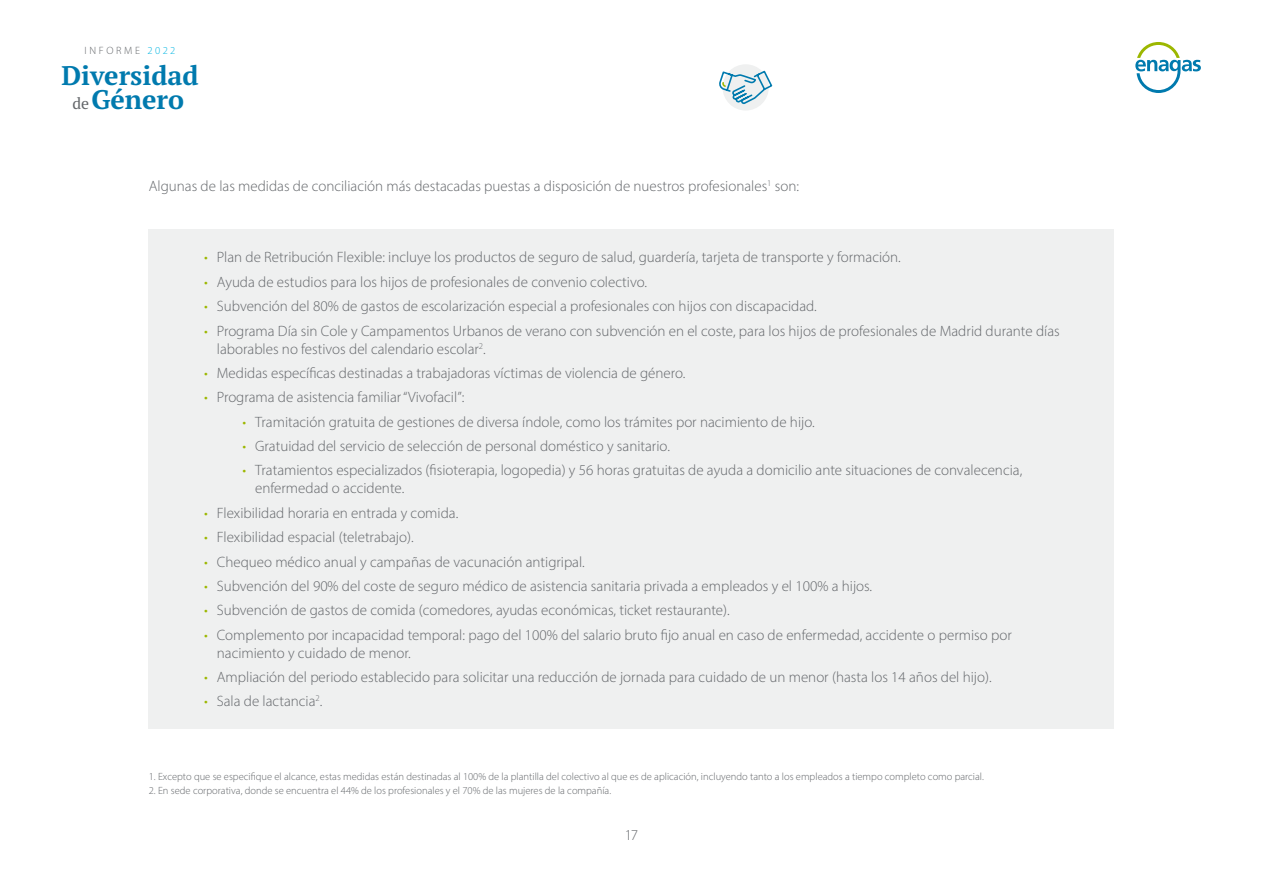
<style>
.page{position:relative;width:1263px;height:893px;background:#fff}
.page>*{position:absolute;margin:0;border:0;box-sizing:border-box;transform-origin:0 0}
.t1{font:700 26.85px/24.5px "Enagas PT Serif";color:#007aae;text-align:center}
.t2{font:15.9px "Enagas PT Serif";color:#63666a}
.t3{font:300 15px/18px "Myriad Pro";color:#63666a}
.t4{font:300 10.65px "Myriad Pro";letter-spacing:.25em;color:#63666a}
.t5{font:300 10.5px "Myriad Pro";color:#63666a}
.s1{color:#00b5e2}
.s2{color:#9cb700}
</style>
<div class="page">
<svg style="left:1135px;top:42px;width:66px;height:51px"></svg>
<div style="left:149px;top:230px;width:965px;height:499px;background:#eff0f0"></div>
<div style="left:722px;top:64px;width:47px;height:47px;background:#eff0f0;border-radius:50%"></div>
<svg style="left:719px;top:69px;width:54px;height:36px"></svg>
<p class="t4" style="left:85px;top:44px;width:92px">INFORME <span class="s1">2022</span></p>
<h1 class="t1" style="left:61px;top:62px;width:139px">Diversidad<br>Género</h1>
<p class="t2" style="left:72px;top:93px;width:18px">de</p>
<p class="t3" style="left:149px;top:176px;width:652px">Algunas de las medidas de conciliación más destacadas puestas a disposición de nuestros profesionales<sup>1</sup> son:</p>
<p class="t3" style="left:204px;top:248px;width:698px"><span class="s2">•</span> Plan de Retribución Flexible: incluye los productos de seguro de salud, guardería, tarjeta de transporte y formación.</p>
<p class="t3" style="left:204px;top:273px;width:444px"><span class="s2">•</span> Ayuda de estudios para los hijos de profesionales de convenio colectivo.</p>
<p class="t3" style="left:204px;top:297px;width:614px"><span class="s2">•</span> Subvención del 80% de gastos de escolarización especial a profesionales con hijos con discapacidad.</p>
<p class="t3" style="left:217px;top:321px;width:844px;text-indent:-13px"><span class="s2">•</span> Programa Día sin Cole y Campamentos Urbanos de verano con subvención en el coste, para los hijos de profesionales de Madrid durante días laborables no festivos del calendario escolar<sup>2</sup>.</p>
<p class="t3" style="left:204px;top:364px;width:483px"><span class="s2">•</span> Medidas específicas destinadas a trabajadoras víctimas de violencia de género.</p>
<p class="t3" style="left:204px;top:388px;width:262px"><span class="s2">•</span> Programa de asistencia familiar “Vivofacil”:</p>
<p class="t3" style="left:242px;top:412px;width:574px"><span class="s2">•</span> Tramitación gratuita de gestiones de diversa índole, como los trámites por nacimiento de hijo.</p>
<p class="t3" style="left:242px;top:437px;width:429px"><span class="s2">•</span> Gratuidad del servicio de selección de personal doméstico y sanitario.</p>
<p class="t3" style="left:255px;top:461px;width:769px;text-indent:-13px"><span class="s2">•</span> Tratamientos especializados (fisioterapia, logopedia) y 56 horas gratuitas de ayuda a domicilio ante situaciones de convalecencia, enfermedad o accidente.</p>
<p class="t3" style="left:204px;top:504px;width:256px"><span class="s2">•</span> Flexibilidad horaria en entrada y comida.</p>
<p class="t3" style="left:204px;top:528px;width:211px"><span class="s2">•</span> Flexibilidad espacial (teletrabajo).</p>
<p class="t3" style="left:204px;top:552px;width:382px"><span class="s2">•</span> Chequeo médico anual y campañas de vacunación antigripal.</p>
<p class="t3" style="left:204px;top:577px;width:670px"><span class="s2">•</span> Subvención del 90% del coste de seguro médico de asistencia sanitaria privada a empleados y el 100% a hijos.</p>
<p class="t3" style="left:204px;top:601px;width:527px"><span class="s2">•</span> Subvención de gastos de comida (comedores, ayudas económicas, ticket restaurante).</p>
<p class="t3" style="left:217px;top:625px;width:796px;text-indent:-13px"><span class="s2">•</span> Complemento por incapacidad temporal: pago del 100% del salario bruto fijo anual en caso de enfermedad, accidente o permiso por nacimiento y cuidado de menor.</p>
<p class="t3" style="left:204px;top:668px;width:789px"><span class="s2">•</span> Ampliación del periodo establecido para solicitar una reducción de jornada para cuidado de un menor (hasta los 14 años del hijo).</p>
<p class="t3" style="left:204px;top:692px;width:120px"><span class="s2">•</span> Sala de lactancia<sup>2</sup>.</p>
<p class="t5" style="left:149px;top:770px;width:836px">1. Excepto que se especifique el alcance, estas medidas están destinadas al 100% de la plantilla del colectivo al que es de aplicación, incluyendo tanto a los empleados a tiempo completo como parcial.</p>
<p class="t5" style="left:149px;top:784px;width:464px">2. En sede corporativa, donde se encuentra el 44% de los profesionales y el 70% de las mujeres de la compañía.</p>
<p class="t3" style="left:625px;top:825px;width:15px">17</p>
</div>
